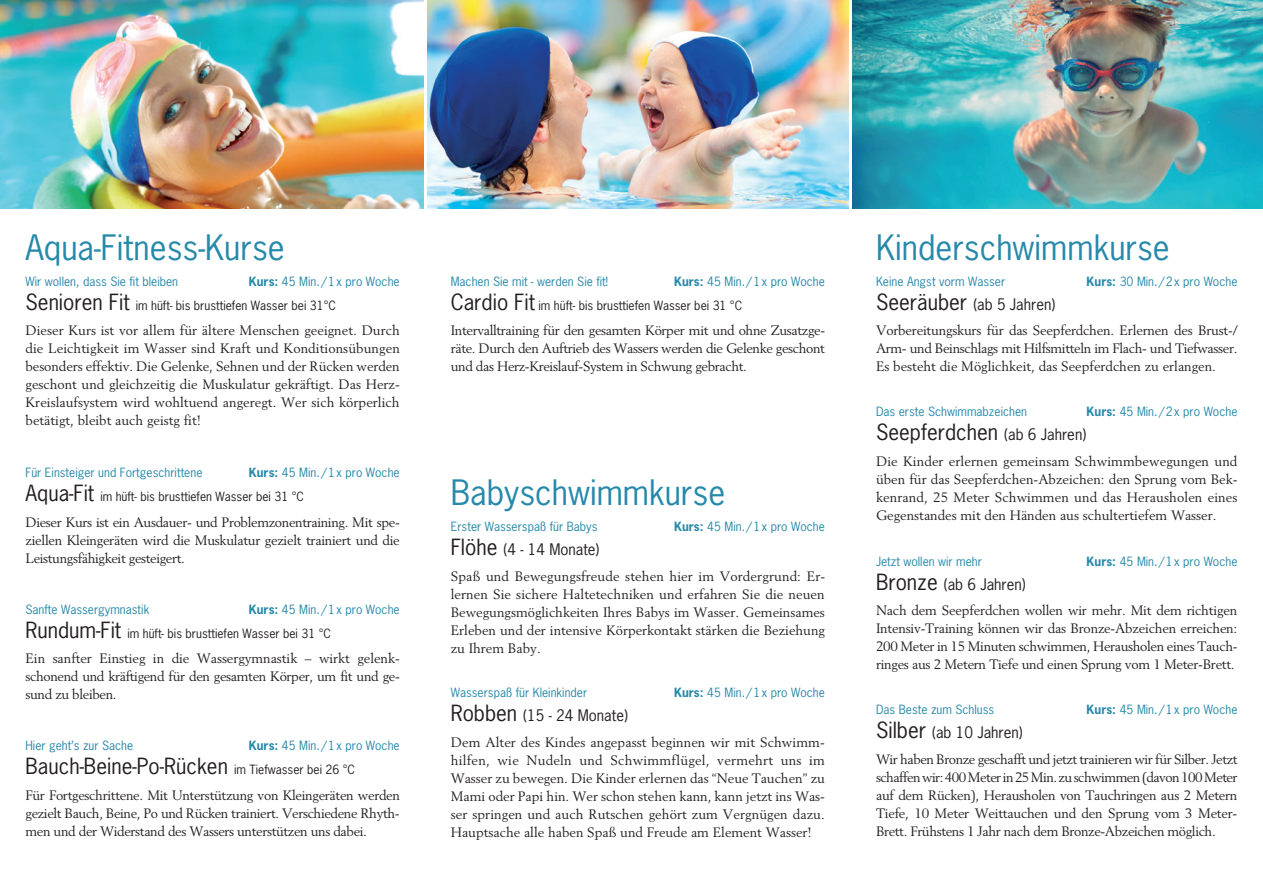
<style>
.page{position:relative;width:1263px;height:893px;background:#fff}
.page>*{position:absolute;margin:0;border:0;box-sizing:border-box;transform-origin:0 0}
.t1{font:33px "News Gothic Std";color:#2789aa}
.t2{font:21px "News Gothic Std";color:#231f20}
.t3{font:15px "News Gothic Std";color:#231f20}
.t4{font:13.5px/18px "Berling LT Std";letter-spacing:-.02em;color:#231f20;text-align:justify}
.t5{font:12px "News Gothic Std";color:#2789aa}
.t6{font:12px/24px "News Gothic Std";color:#231f20}
.s1{font-weight:700;color:#2789aa}
.s2{color:#2789aa}
.s3{font-size:21px}
.s4{font-weight:700}
.s5{font-size:12px}
.s6{font-size:15px}
</style>
<div class="page">
<img style="left:0;top:0;width:423px;height:208px">
<img style="left:427px;top:0;width:421px;height:208px">
<img style="left:853px;top:0;width:410px;height:208px">
<h1 class="t1" style="left:26px;top:226px;width:261px">Aqua-Fitness-Kurse</h1>
<p class="t5" style="left:26px;top:273px;width:154px">Wir wollen, dass Sie fit bleiben</p>
<p class="t6" style="left:26px;top:269px;width:376px;text-indent:223px"><span class="s1">Kurs:</span> <span class="s2">45 Min. /1x pro Woche<br></span><span class="s3">Senioren Fit</span> im hüft- bis brusttiefen Wasser bei 31°C</p>
<p class="t4" style="left:26px;top:321px;width:376px">Dieser Kurs ist vor allem für ältere Menschen geeignet. Durch die Leichtigkeit im Wasser sind Kraft und Konditionsübungen besonders effektiv. Die Gelenke, Sehnen und der Rücken werden geschont und gleichzeitig die Muskulatur gekräftigt. Das Herz-Kreislaufsystem wird wohltuend angeregt. Wer sich körperlich betätigt, bleibt auch geistg fit!</p>
<p class="t5" style="left:26px;top:465px;width:178px">Für Einsteiger und Fortgeschrittene</p>
<p class="t6" style="left:26px;top:460px;width:376px;text-indent:223px"><span class="s1">Kurs:</span> <span class="s2">45 Min. /1x pro Woche<br></span><span class="s3">Aqua-Fit</span> im hüft- bis brusttiefen Wasser bei 31 °C</p>
<p class="t4" style="left:26px;top:513px;width:376px">Dieser Kurs ist ein Ausdauer- und Problemzonentraining. Mit spe&shy;ziellen Kleingeräten wird die Muskulatur gezielt trainiert und die Leistungsfähigkeit gesteigert.</p>
<p class="t5" style="left:26px;top:602px;width:125px">Sanfte Wassergymnastik</p>
<p class="t6" style="left:26px;top:597px;width:376px;text-indent:223px"><span class="s1">Kurs:</span> <span class="s2">45 Min. /1x pro Woche<br></span><span class="s3">Rundum-Fit</span> im hüft- bis brusttiefen Wasser bei 31 °C</p>
<p class="t4" style="left:26px;top:649px;width:376px">Ein sanfter Einstieg in die Wassergymnastik – wirkt gelenk&shy;schonend und kräftigend für den gesamten Körper, um fit und ge&shy;sund zu bleiben.</p>
<p class="t5" style="left:26px;top:738px;width:109px">Hier geht’s zur Sache</p>
<p class="t5" style="left:249px;top:738px;width:152px"><span class="s4">Kurs:</span> 45 Min. /1x pro Woche</p>
<h2 class="t2" style="left:26px;top:753px;width:331px">Bauch-Beine-Po-Rücken <span class="s5">im Tiefwasser bei 26 °C</span></h2>
<p class="t4" style="left:26px;top:786px;width:376px">Für Fortgeschrittene. Mit Unterstützung von Kleingeräten werden gezielt Bauch, Beine, Po und Rücken trainiert. Verschiedene Rhyth&shy;men und der Widerstand des Wassers unterstützen uns dabei.</p>
<p class="t5" style="left:451px;top:273px;width:159px">Machen Sie mit - werden Sie fit!</p>
<p class="t6" style="left:451px;top:269px;width:376px;text-indent:223px"><span class="s1">Kurs:</span> <span class="s2">45 Min. /1x pro Woche<br></span><span class="s3">Cardio Fit</span> im hüft- bis brusttiefen Wasser bei 31 °C</p>
<p class="t4" style="left:451px;top:321px;width:376px">Intervalltraining für den gesamten Körper mit und ohne Zusatzge&shy;räte. Durch den Auftrieb des Wassers werden die Gelenke geschont und das Herz-Kreislauf-System in Schwung gebracht.</p>
<h1 class="t1" style="left:451px;top:471px;width:276px">Babyschwimmkurse</h1>
<p class="t5" style="left:451px;top:519px;width:148px">Erster Wasserspaß für Babys</p>
<p class="t5" style="left:674px;top:519px;width:152px"><span class="s4">Kurs:</span> 45 Min. /1x pro Woche</p>
<p class="t3" style="left:451px;top:540px;width:150px"><span class="s3">Flöhe</span> (4 - 14 Monate)</p>
<p class="t4" style="left:451px;top:567px;width:376px">Spaß und Bewegungsfreude stehen hier im Vordergrund: Er&shy;lernen Sie sichere Haltetechniken und erfahren Sie die neuen Bewegungsmöglichkeiten Ihres Babys im Wasser. Gemeinsames Erleben und der intensive Körperkontakt stärken die Beziehung zu Ihrem Baby.</p>
<p class="t5" style="left:451px;top:685px;width:138px">Wasserspaß für Kleinkinder</p>
<p class="t5" style="left:674px;top:685px;width:152px"><span class="s4">Kurs:</span> 45 Min. /1x pro Woche</p>
<p class="t3" style="left:451px;top:706px;width:179px"><span class="s3">Robben</span> (15 - 24 Monate)</p>
<p class="t4" style="left:451px;top:733px;width:376px">Dem Alter des Kindes angepasst beginnen wir mit Schwimm&shy;hilfen, wie Nudeln und Schwimmflügel, vermehrt uns im Wasser zu bewegen. Die Kinder erlernen das “Neue Tauchen” zu Mami oder Papi hin. Wer schon stehen kann, kann jetzt ins Was&shy;ser springen und auch Rutschen gehört zum Vergnügen dazu.<br>Hauptsache alle haben Spaß und Freude am Element Wasser!</p>
<h1 class="t1" style="left:876px;top:226px;width:295px">Kinderschwimmkurse</h1>
<p class="t5" style="left:876px;top:273px;width:131px">Keine Angst vorm Wasser</p>
<p class="t5" style="left:1086px;top:273px;width:152px"><span class="s4">Kurs:</span> 30 Min. /2x pro Woche</p>
<p class="t3" style="left:876px;top:294px;width:181px"><span class="s3">Seeräuber</span> (ab 5 Jahren)</p>
<p class="t4" style="left:876px;top:321px;width:363px">Vorbereitungskurs für das Seepferdchen. Erlernen des Brust-/ Arm- und Beinschlags mit Hilfsmitteln im Flach- und Tiefwasser.<br>Es besteht die Möglichkeit, das Seepferdchen zu erlangen.</p>
<p class="t5" style="left:876px;top:404px;width:153px">Das erste Schwimmabzeichen</p>
<p class="t5" style="left:1086px;top:404px;width:152px"><span class="s4">Kurs:</span> 45 Min. /2x pro Woche</p>
<h2 class="t2" style="left:876px;top:419px;width:212px">Seepferdchen <span class="s6">(ab 6 Jahren)</span></h2>
<p class="t4" style="left:876px;top:452px;width:363px">Die Kinder erlernen gemeinsam Schwimmbewegungen und üben für das Seepferdchen-Abzeichen: den Sprung vom Bec&shy;kenrand, 25 Meter Schwimmen und das Herausholen eines Gegenstandes mit den Händen aus schultertiefem Wasser.</p>
<p class="t5" style="left:876px;top:554px;width:107px">Jetzt wollen wir mehr</p>
<p class="t5" style="left:1086px;top:554px;width:152px"><span class="s4">Kurs:</span> 45 Min. /1x pro Woche</p>
<p class="t3" style="left:876px;top:574px;width:151px"><span class="s3">Bronze</span> (ab 6 Jahren)</p>
<p class="t4" style="left:876px;top:601px;width:363px">Nach dem Seepferdchen wollen wir mehr. Mit dem richtigen Intensiv-Training können wir das Bronze-Abzeichen erreichen:<br>200 Meter in 15 Minuten schwimmen, Herausholen eines Tauch&shy;ringes aus 2 Metern Tiefe und einen Sprung vom 1 Meter-Brett.</p>
<p class="t5" style="left:876px;top:702px;width:120px">Das Beste zum Schluss</p>
<p class="t5" style="left:1086px;top:702px;width:152px"><span class="s4">Kurs:</span> 45 Min. /1x pro Woche</p>
<p class="t3" style="left:876px;top:723px;width:148px"><span class="s3">Silber</span> (ab 10 Jahren)</p>
<p class="t4" style="left:876px;top:750px;width:363px">Wir haben Bronze geschafft und jetzt trainieren wir für Silber. Jetzt schaffen wir: 400 Meter in 25 Min. zu schwimmen (davon 100 Meter auf dem Rücken), Herausholen von Tauchringen aus 2 Metern Tiefe, 10 Meter Weittauchen und den Sprung vom 3 Meter-Brett. Frühstens 1 Jahr nach dem Bronze-Abzeichen möglich.</p>
</div>
